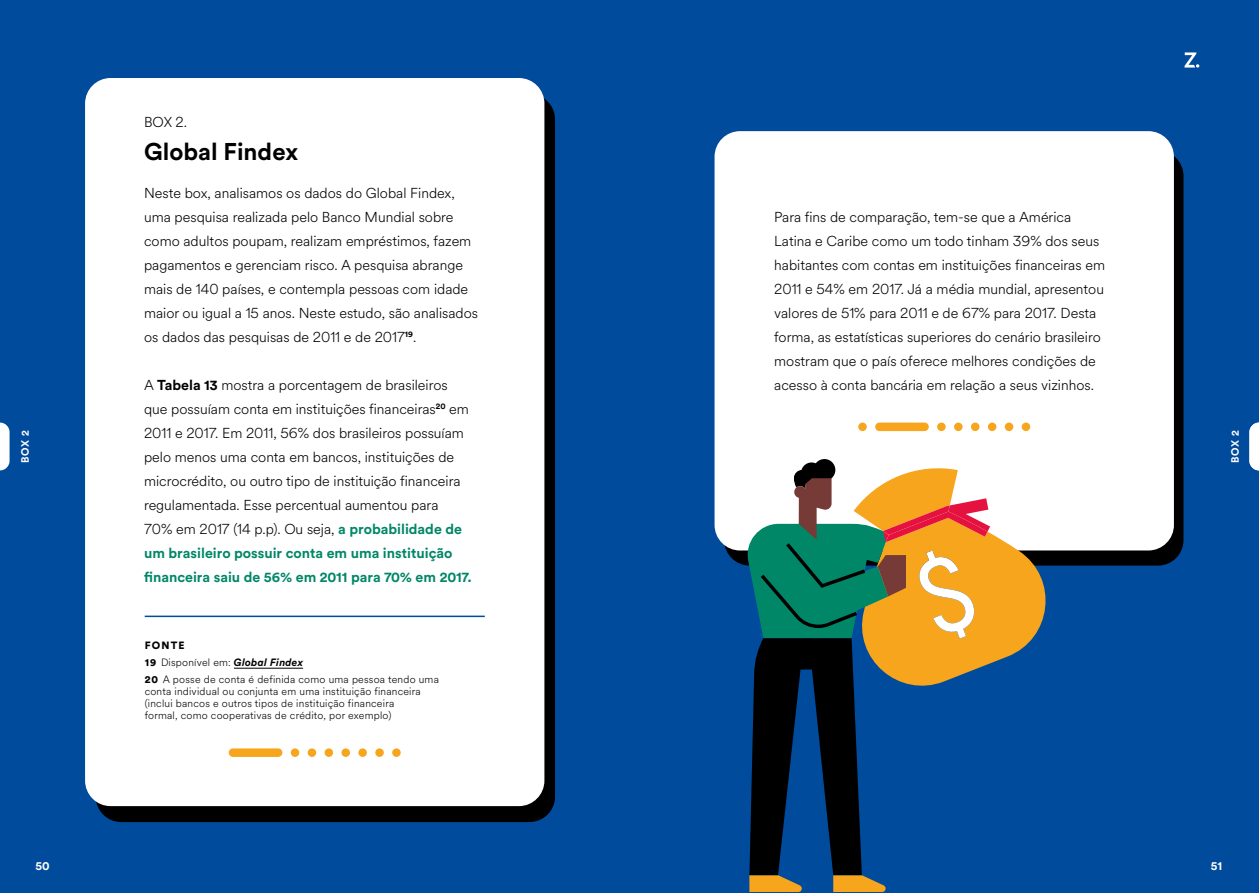
<style>
.page{position:relative;width:1259px;height:893px;background:#004b9c}
.page>*{position:absolute;margin:0;border:0;box-sizing:border-box;transform-origin:0 0}
.t1{font:700 24px "Circular Std";color:#000}
.t2{font:300 14.25px/24px "Circular Spotify Text";color:#000}
.t3{font:700 14.25px/24px "Circular Std";color:#008768}
.t4{font:700 12px "Circular Std";color:#fff}
.t5{font:300 10.5px/12px "Circular Spotify Text";letter-spacing:.02em;color:#000}
.t6{font:700 10.5px "Circular Std";letter-spacing:.04em;color:#fff}
.t7{font:900 10.5px "Circular Std";letter-spacing:.11em;color:#000}
.s1{font-family:"Circular Std";font-weight:700}
.s2{font-family:"Circular Std";font-weight:700;color:#008768}
.s3{font-family:"Circular Std";font-weight:900}
.s4{font-family:"Circular Std";font-weight:700;font-style:italic}
</style>
<div class="page">
<div style="left:96px;top:94px;width:459px;height:728px;background:#000;border-radius:26px"></div>
<div style="left:85px;top:78px;width:459px;height:728px;background:#fff;border-radius:26px"></div>
<div style="left:229px;top:748px;width:53px;height:9px;background:#f7a51c;border-radius:4px"></div>
<div style="left:291px;top:748px;width:8px;height:9px;background:#f7a51c;border-radius:50%"></div>
<div style="left:358px;top:748px;width:9px;height:9px;background:#f7a51c;border-radius:50%"></div>
<div style="left:308px;top:748px;width:8px;height:9px;background:#f7a51c;border-radius:50%"></div>
<div style="left:375px;top:748px;width:9px;height:9px;background:#f7a51c;border-radius:50%"></div>
<div style="left:324px;top:748px;width:9px;height:9px;background:#f7a51c;border-radius:50%"></div>
<div style="left:392px;top:748px;width:9px;height:9px;background:#f7a51c;border-radius:50%"></div>
<div style="left:341px;top:748px;width:9px;height:9px;background:#f7a51c;border-radius:50%"></div>
<hr style="left:145px;top:616px;width:340px;height:1px;background:#004b9c">
<hr style="left:234px;top:668px;width:69px;height:1px;background:#000">
<div style="left:724px;top:150px;width:459px;height:416px;background:#000;border-radius:26px"></div>
<div style="left:714px;top:131px;width:460px;height:419px;background:#fff;border-radius:26px"></div>
<div style="left:813px;top:459px;width:22px;height:22px;background:#000;border-radius:50%"></div>
<svg style="left:744px;top:463px;width:315px;height:429px"></svg>
<div style="left:875px;top:423px;width:53px;height:8px;background:#f7a51c;border-radius:4px"></div>
<div style="left:858px;top:423px;width:8px;height:8px;background:#f7a51c;border-radius:50%"></div>
<div style="left:988px;top:423px;width:8px;height:8px;background:#f7a51c;border-radius:50%"></div>
<div style="left:937px;top:423px;width:8px;height:8px;background:#f7a51c;border-radius:50%"></div>
<div style="left:1004px;top:423px;width:9px;height:8px;background:#f7a51c;border-radius:50%"></div>
<div style="left:954px;top:423px;width:8px;height:8px;background:#f7a51c;border-radius:50%"></div>
<div style="left:1021px;top:423px;width:9px;height:8px;background:#f7a51c;border-radius:50%"></div>
<div style="left:971px;top:423px;width:8px;height:8px;background:#f7a51c;border-radius:50%"></div>
<svg style="left:1249px;top:423px;width:10px;height:47px"></svg>
<svg style="left:0;top:423px;width:10px;height:47px"></svg>
<svg style="left:1184px;top:52px;width:15px;height:16px"></svg>
<p class="t6" style="left:18px;top:463px;width:34px;rotate:-90deg">BOX 2</p>
<p class="t2" style="left:144px;top:110px;width:45px">BOX 2.</p>
<h1 class="t1" style="left:144px;top:136px;width:156px">Global Findex</h1>
<p class="t2" style="left:144px;top:181px;width:335px">Neste box, analisamos os dados do Global Findex, uma pesquisa realizada pelo Banco Mundial sobre como adultos poupam, realizam empréstimos, fazem pagamentos e gerenciam risco. A pesquisa abrange mais de 140 países, e contempla pessoas com idade maior ou igual a 15 anos. Neste estudo, são analisados os dados das pesquisas de 2011 e de 2017<sup>19</sup>.</p>
<p class="t2" style="left:144px;top:373px;width:326px">A <span class="s1">Tabela 13</span> mostra a porcentagem de brasileiros que possuíam conta em instituições financeiras<sup>20</sup> em 2011 e 2017. Em 2011, 56% dos brasileiros possuíam pelo menos uma conta em bancos, instituições de microcrédito, ou outro tipo de instituição financeira regulamentada. Esse percentual aumentou para 70% em 2017 (14 p.p). Ou seja, <span class="s2">a probabilidade de</span></p>
<p class="t3" style="left:144px;top:541px;width:329px">um brasileiro possuir conta em uma instituição financeira saiu de 56% em 2011 para 70% em 2017.</p>
<p class="t7" style="left:145px;top:638px;width:41px">FONTE</p>
<p class="t5" style="left:145px;top:654px;width:296px;line-height:17.1px"><span class="s3">19</span> Disponível em: <span class="s4">Global Findex<br></span><span class="s3">20</span> A posse de conta é definida como uma pessoa tendo uma</p>
<p class="t5" style="left:145px;top:686px;width:278px">conta individual ou conjunta em uma instituição financeira (inclui bancos e outros tipos de instituição financeira formal, como cooperativas de crédito, por exemplo)</p>
<p class="t2" style="left:774px;top:205px;width:332px">Para fins de comparação, tem-se que a América Latina e Caribe como um todo tinham 39% dos seus habitantes com contas em instituições financeiras em 2011 e 54% em 2017. Já a média mundial, apresentou valores de 51% para 2011 e de 67% para 2017. Desta forma, as estatísticas superiores do cenário brasileiro mostram que o país oferece melhores condições de acesso à conta bancária em relação a seus vizinhos.</p>
<p class="t6" style="left:1228px;top:463px;width:34px;rotate:-90deg">BOX 2</p>
<p class="t4" style="left:35px;top:858px;width:16px">50</p>
<p class="t4" style="left:1210px;top:858px;width:13px">51</p>
</div>
